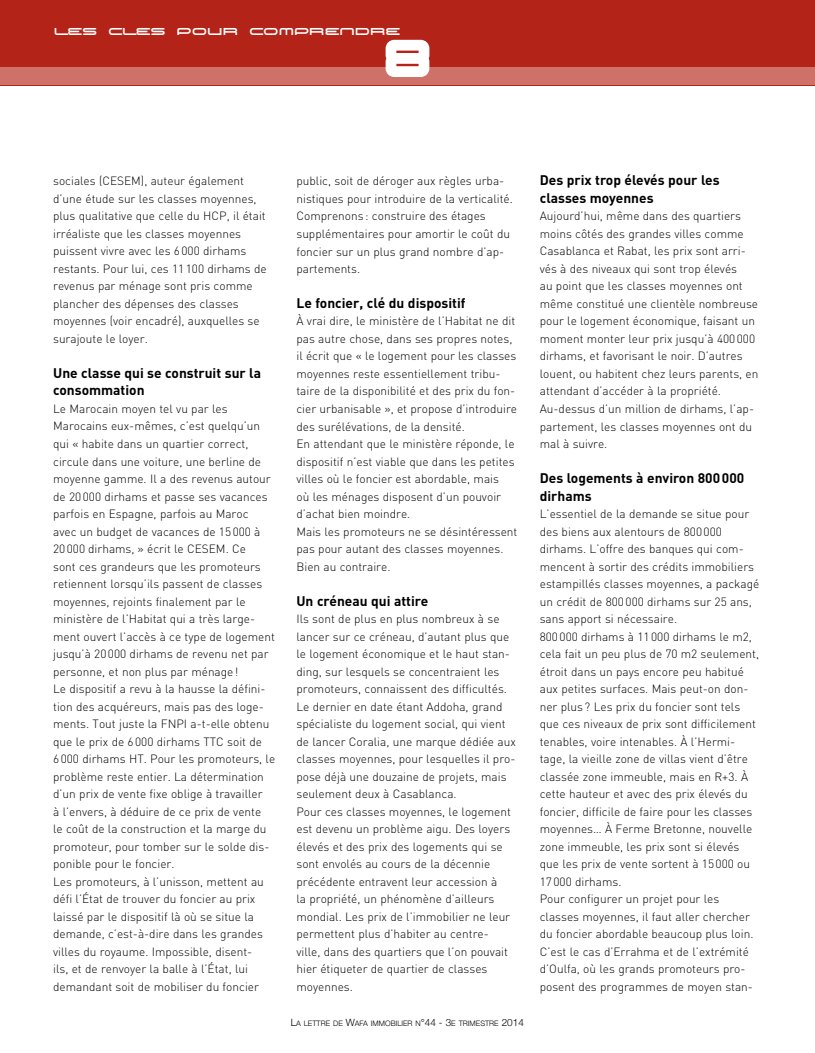
<style>
.page{position:relative;width:815px;height:1053px;background:#fff}
.page>*{position:absolute;margin:0;border:0;box-sizing:border-box;transform-origin:0 0}
.t1{font:25px "BN3 rd Place";color:#fff}
.t2{font:700 13.75px/17.5px "DIN";color:#000}
.t3{font:300 11.88px/17.5px "DIN";color:#000}
.t4{font:300 7.5px "Helvetica Neue";color:#000}
.s1{font-size:10px}
</style>
<div class="page">
<div style="left:0;top:0;width:815px;height:85px;background:#b32317"></div>
<svg style="left:386px;top:40px;width:43px;height:27px"></svg>
<div style="left:0;top:67px;width:815px;height:18px;background:#ce7169"></div>
<h1 class="t1" style="left:54px;top:8px;width:348px">les cles pour comprendre</h1>
<p class="t3" style="left:53px;top:172px;width:215px">sociales (CESEM), auteur également d’une étude sur les classes moyennes, plus qualitative que celle du HCP, il était irréaliste que les classes moyennes puissent vivre avec les 6000 dirhams restants. Pour lui, ces 11100 dirhams de revenus par ménage sont pris comme plancher des dépenses des classes moyennes (voir encadré), auxquelles se surajoute le loyer.</p>
<p class="t2" style="left:53px;top:363px;width:209px">Une classe qui se construit sur la consommation</p>
<p class="t3" style="left:53px;top:400px;width:224px">Le Marocain moyen tel vu par les Marocains eux-mêmes, c’est quelqu’un qui « habite dans un quartier correct, circule dans une voiture, une berline de moyenne gamme. Il a des revenus autour de 20000 dirhams et passe ses vacances parfois en Espagne, parfois au Maroc<br>avec un budget de vacances de 15000 à 20000 dirhams, » écrit le CESEM. Ce<br>sont ces grandeurs que les promoteurs retiennent lorsqu’ils passent de classes moyennes, rejoints finalement par le ministère de l’Habitat qui a très large&shy;ment ouvert l’accès à ce type de logement jusqu’à 20000 dirhams de revenu net par personne, et non plus par ménage!<br>Le dispositif a revu à la hausse la défini&shy;tion des acquéreurs, mais pas des loge&shy;ments. Tout juste la FNPI a-t-elle obtenu que le prix de 6000 dirhams TTC soit de 6000 dirhams HT. Pour les promoteurs, le problème reste entier. La détermination d’un prix de vente fixe oblige à travailler<br>à l’envers, à déduire de ce prix de vente<br>le coût de la construction et la marge du promoteur, pour tomber sur le solde dis&shy;ponible pour le foncier.<br>Les promoteurs, à l’unisson, mettent au défi l’État de trouver du foncier au prix laissé par le dispositif là où se situe la demande, c’est-à-dire dans les grandes villes du royaume. Impossible, disent-<br>ils, et de renvoyer la balle à l’État, lui demandant soit de mobiliser du foncier</p>
<p class="t3" style="left:296px;top:172px;width:218px">public, soit de déroger aux règles urba&shy;nistiques pour introduire de la verticalité.<br>Comprenons : construire des étages supplémentaires pour amortir le coût du foncier sur un plus grand nombre d’ap&shy;partements.</p>
<p class="t2" style="left:296px;top:293px;width:171px">Le foncier, clé du dispositif</p>
<p class="t3" style="left:296px;top:312px;width:223px">À vrai dire, le ministère de l’Habitat ne dit pas autre chose, dans ses propres notes, il écrit que « le logement pour les classes moyennes reste essentiellement tribu&shy;taire de la disponibilité et des prix du fon&shy;cier urbanisable », et propose d’introduire des surélévations, de la densité.<br>En attendant que le ministère réponde, le dispositif n’est viable que dans les petites villes où le foncier est abordable, mais<br>où les ménages disposent d’un pouvoir d’achat bien moindre.<br>Mais les promoteurs ne se désintéressent pas pour autant des classes moyennes.<br>Bien au contraire.</p>
<p class="t2" style="left:296px;top:591px;width:133px">Un créneau qui attire</p>
<p class="t3" style="left:296px;top:610px;width:221px">Ils sont de plus en plus nombreux à se lancer sur ce créneau, d’autant plus que le logement économique et le haut stan&shy;ding, sur lesquels se concentraient les promoteurs, connaissent des difficultés.<br>Le dernier en date étant Addoha, grand spécialiste du logement social, qui vient de lancer Coralia, une marque dédiée aux classes moyennes, pour lesquelles il pro&shy;pose déjà une douzaine de projets, mais seulement deux à Casablanca.<br>Pour ces classes moyennes, le logement est devenu un problème aigu. Des loyers élevés et des prix des logements qui se sont envolés au cours de la décennie précédente entravent leur accession à<br>la propriété, un phénomène d’ailleurs mondial. Les prix de l’immobilier ne leur permettent plus d’habiter au centre&shy;ville, dans des quartiers que l’on pouvait hier étiqueter de quartier de classes moyennes.</p>
<p class="t4" style="left:291px;top:1018px;width:235px"><span class="s1">L</span>A LETTRE DE <span class="s1">W</span>AFA IMMOBILIER N<span class="s1">°44 - 3</span>E TRIMESTRE <span class="s1">2014</span></p>
<p class="t2" style="left:540px;top:171px;width:181px">Des prix trop élevés pour les classes moyennes</p>
<p class="t3" style="left:540px;top:207px;width:220px">Aujourd’hui, même dans des quartiers moins côtés des grandes villes comme Casablanca et Rabat, les prix sont arri&shy;vés à des niveaux qui sont trop élevés<br>au point que les classes moyennes ont même constitué une clientèle nombreuse pour le logement économique, faisant un moment monter leur prix jusqu’à 400000 dirhams, et favorisant le noir. D’autres louent, ou habitent chez leurs parents, en attendant d’accéder à la propriété.<br>Au-dessus d’un million de dirhams, l’ap&shy;partement, les classes moyennes ont du mal à suivre.</p>
<p class="t2" style="left:540px;top:468px;width:206px">Des logements à environ 800000 dirhams</p>
<p class="t3" style="left:540px;top:505px;width:221px">L’essentiel de la demande se situe pour des biens aux alentours de 800000 dirhams. L’offre des banques qui com&shy;mencent à sortir des crédits immobiliers estampillés classes moyennes, a packagé un crédit de 800000 dirhams sur 25 ans, sans apport si nécessaire.<br>800000 dirhams à 11000 dirhams le m2, cela fait un peu plus de 70 m2 seulement, étroit dans un pays encore peu habitué aux petites surfaces. Mais peut-on don&shy;ner plus ? Les prix du foncier sont tels que ces niveaux de prix sont difficilement tenables, voire intenables. À l’Hermi&shy;tage, la vieille zone de villas vient d’être classée zone immeuble, mais en R+3. À cette hauteur et avec des prix élevés du foncier, difficile de faire pour les classes moyennes… À Ferme Bretonne, nouvelle zone immeuble, les prix sont si élevés que les prix de vente sortent à 15000 ou 17000 dirhams.<br>Pour configurer un projet pour les classes moyennes, il faut aller chercher du foncier abordable beaucoup plus loin.<br>C’est le cas d’Errahma et de l’extrémité d’Oulfa, où les grands promoteurs pro&shy;posent des programmes de moyen stan-</p>
</div>
